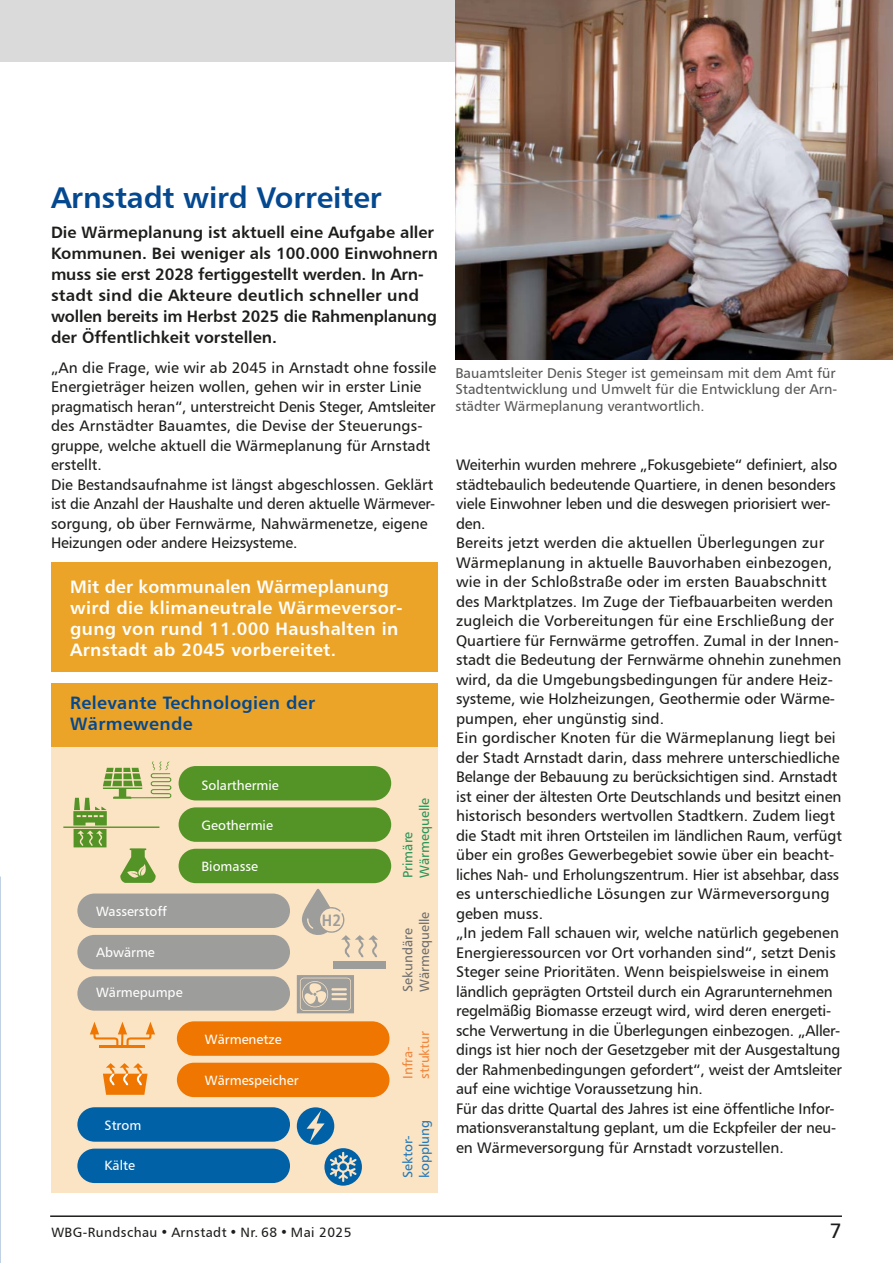
<style>
.page{position:relative;width:893px;height:1263px;background:#fff}
.page>*{position:absolute;margin:0;border:0;box-sizing:border-box;transform-origin:0 0}
.t1{font:30px "Humanist 777 BT Bold B";letter-spacing:-.005em;color:#04488f}
.t2{font:21px "Humanist 777 BT Roman B";color:#1d1d1b}
.t3{font:18px/21px "Humanist 777 BT Bold B";letter-spacing:.02em;color:#fff}
.t4{font:18px/21px "Humanist 777 BT Bold B";letter-spacing:.02em;color:#04488f}
.t5{font:16.5px/21px "Humanist 777 BT Bold B";color:#1d1d1b}
.t6{font:16.5px "Humanist 777 BT Bold B";color:#9d9d9c;scale:.9 1}
.t7{font:15.3px/19.5px "Humanist 777 BT Roman B";color:#1d1d1b}
.t8{font:14.25px/16.5px "Humanist 777 BT Roman B";color:#575756;text-align:justify}
.t9{font:13.5px "Humanist 777 BT Roman B";color:#fff}
.t10{font:13.5px "Humanist 777 BT Roman B";letter-spacing:.03em;color:#1d1d1b}
.t11{font:13.5px "Humanist 777 BT Roman B";color:#706f6f}
.t12{font:13.5px "Humanist 777 BT Roman B";color:#2a9559}
.t13{font:13.5px "Humanist 777 BT Roman B";color:#257ab9}
.t14{font:13.5px "Humanist 777 BT Roman B";color:#f1873d}
</style>
<div class="page">
<hr style="left:50px;top:1215px;width:792px;height:2px;background:#1d1d1b">
<div style="left:0;top:0;width:893px;height:61px;background:#dadada"></div>
<img style="left:455px;top:0;width:438px;height:360px">
<div style="left:51px;top:697px;width:387px;height:496px;background:#fbe4c4"></div>
<div style="left:51px;top:683px;width:387px;height:64px;background:#eca428"></div>
<div style="left:51px;top:563px;width:387px;height:109px;background:#eca428"></div>
<div style="left:179px;top:766px;width:212px;height:34px;background:#549427;border-radius:17px"></div>
<div style="left:179px;top:807px;width:212px;height:35px;background:#549427;border-radius:17px"></div>
<div style="left:179px;top:849px;width:212px;height:34px;background:#549427;border-radius:17px"></div>
<div style="left:77px;top:893px;width:213px;height:35px;background:#9d9d9c;border-radius:17px"></div>
<div style="left:77px;top:935px;width:213px;height:34px;background:#9d9d9c;border-radius:17px"></div>
<div style="left:77px;top:976px;width:213px;height:35px;background:#9d9d9c;border-radius:17px"></div>
<div style="left:177px;top:1021px;width:212px;height:35px;background:#ee7601;border-radius:17px"></div>
<div style="left:177px;top:1063px;width:212px;height:34px;background:#ee7601;border-radius:17px"></div>
<div style="left:77px;top:1107px;width:213px;height:35px;background:#0061a7;border-radius:17px"></div>
<div style="left:77px;top:1148px;width:213px;height:35px;background:#0061a7;border-radius:17px"></div>
<div style="left:333px;top:961px;width:53px;height:8px;background:#9d9d9c"></div>
<svg style="left:63px;top:761px;width:109px;height:122px"></svg>
<svg style="left:302px;top:889px;width:76px;height:68px"></svg>
<svg style="left:297px;top:975px;width:57px;height:38px;background:#b4aea5"></svg>
<svg style="left:90px;top:1022px;width:65px;height:26px"></svg>
<hr style="left:100px;top:1045px;width:45px;height:3px;background:#ee7601">
<svg style="left:103px;top:1063px;width:45px;height:32px"></svg>
<svg style="left:297px;top:1107px;width:65px;height:79px"></svg>
<h1 class="t1" style="left:51px;top:179px;width:332px">Arnstadt wird Vorreiter</h1>
<p class="t5" style="left:51px;top:221px;width:388px">Die Wärmeplanung ist aktuell eine Aufgabe aller Kommunen. Bei weniger als 100.000 Einwohnern muss sie erst 2028 fertiggestellt werden. In Arn&shy;stadt sind die Akteure deutlich schneller und wollen bereits im Herbst 2025 die Rahmenplanung der Öffentlichkeit vorstellen.</p>
<p class="t7" style="left:51px;top:357px;width:387px">„An die Frage, wie wir ab 2045 in Arnstadt ohne fossile Energieträger heizen wollen, gehen wir in erster Linie pragmatisch heran“, unterstreicht Denis Steger, Amtsleiter des Arnstädter Bauamtes, die Devise der Steuerungs&shy;gruppe, welche aktuell die Wärmeplanung für Arnstadt erstellt.<br>Die Bestandsaufnahme ist längst abgeschlossen. Geklärt ist die Anzahl der Haushalte und deren aktuelle Wärmever&shy;sorgung, ob über Fernwärme, Nahwärmenetze, eigene Heizungen oder andere Heizsysteme.</p>
<p class="t3" style="left:70px;top:576px;width:334px">Mit der kommunalen Wärmeplanung wird die klimaneutrale Wärmeversor&shy;gung von rund 11.000 Haushalten in Arnstadt ab 2045 vorbereitet.</p>
<p class="t4" style="left:70px;top:692px;width:247px">Relevante Technologien der<br>Wärmewende</p>
<p class="t9" style="left:96px;top:903px;width:72px">Wasserstoff</p>
<p class="t9" style="left:96px;top:943px;width:60px">Abwärme</p>
<p class="t9" style="left:96px;top:984px;width:88px">Wärmepumpe</p>
<p class="t9" style="left:105px;top:1116px;width:38px">Strom</p>
<p class="t9" style="left:105px;top:1157px;width:32px">Kälte</p>
<p class="t9" style="left:202px;top:777px;width:79px">Solarthermie</p>
<p class="t9" style="left:202px;top:817px;width:73px">Geothermie</p>
<p class="t9" style="left:202px;top:858px;width:58px">Biomasse</p>
<p class="t9" style="left:205px;top:1031px;width:78px">Wärmenetze</p>
<p class="t9" style="left:205px;top:1071px;width:95px">Wärmespeicher</p>
<p class="t6" style="left:322px;top:909px;width:23px">H2</p>
<p class="t12" style="left:416px;top:878px;width:82px;rotate:-90deg">Wärmequelle</p>
<p class="t12" style="left:399px;top:878px;width:48px;rotate:-90deg">Primäre</p>
<p class="t11" style="left:416px;top:992px;width:82px;rotate:-90deg">Wärmequelle</p>
<p class="t11" style="left:399px;top:992px;width:65px;rotate:-90deg">Sekundäre</p>
<p class="t14" style="left:416px;top:1079px;width:49px;rotate:-90deg">struktur</p>
<p class="t14" style="left:399px;top:1079px;width:34px;rotate:-90deg">Infra-</p>
<p class="t13" style="left:416px;top:1178px;width:60px;rotate:-90deg">kopplung</p>
<p class="t13" style="left:399px;top:1178px;width:44px;rotate:-90deg">Sektor-</p>
<p class="t8" style="left:455px;top:364px;width:383px">Bauamtsleiter Denis Steger ist gemeinsam mit dem Amt für Stadtentwicklung und Umwelt für die Entwicklung der Arn&shy;städter Wärmeplanung verantwortlich.</p>
<p class="t7" style="left:456px;top:455px;width:387px">Weiterhin wurden mehrere „Fokusgebiete“ definiert, also städtebaulich bedeutende Quartiere, in denen besonders viele Einwohner leben und die deswegen priorisiert wer&shy;den.<br>Bereits jetzt werden die aktuellen Überlegungen zur Wärmeplanung in aktuelle Bauvorhaben einbezogen, wie in der Schloßstraße oder im ersten Bauabschnitt des Marktplatzes. Im Zuge der Tiefbauarbeiten werden zugleich die Vorbereitungen für eine Erschließung der Quartiere für Fernwärme getroffen. Zumal in der Innen&shy;stadt die Bedeutung der Fernwärme ohnehin zunehmen wird, da die Umgebungsbedingungen für andere Heiz&shy;systeme, wie Holzheizungen, Geothermie oder Wärme&shy;pumpen, eher ungünstig sind.<br>Ein gordischer Knoten für die Wärmeplanung liegt bei der Stadt Arnstadt darin, dass mehrere unterschiedliche Belange der Bebauung zu berücksichtigen sind. Arnstadt ist einer der ältesten Orte Deutschlands und besitzt einen historisch besonders wertvollen Stadtkern. Zudem liegt die Stadt mit ihren Ortsteilen im ländlichen Raum, verfügt über ein großes Gewerbegebiet sowie über ein beacht&shy;liches Nah- und Erholungszentrum. Hier ist absehbar, dass es unterschiedliche Lösungen zur Wärmeversorgung geben muss.<br>„In jedem Fall schauen wir, welche natürlich gegebenen Energieressourcen vor Ort vorhanden sind“, setzt Denis Steger seine Prioritäten. Wenn beispielsweise in einem ländlich geprägten Ortsteil durch ein Agrarunternehmen regelmäßig Biomasse erzeugt wird, wird deren energeti&shy;sche Verwertung in die Überlegungen einbezogen. „Aller&shy;dings ist hier noch der Gesetzgeber mit der Ausgestaltung der Rahmenbedingungen gefordert“, weist der Amtsleiter auf eine wichtige Voraussetzung hin.<br>Für das dritte Quartal des Jahres ist eine öffentliche Infor&shy;mationsveranstaltung geplant, um die Eckpfeiler der neu&shy;en Wärmeversorgung für Arnstadt vorzustellen.</p>
<p class="t10" style="left:51px;top:1224px;width:302px">WBG-Rundschau • Arnstadt • Nr. 68 • Mai 2025</p>
<h2 class="t2" style="left:830px;top:1217px;width:14px">7</h2>
</div>
